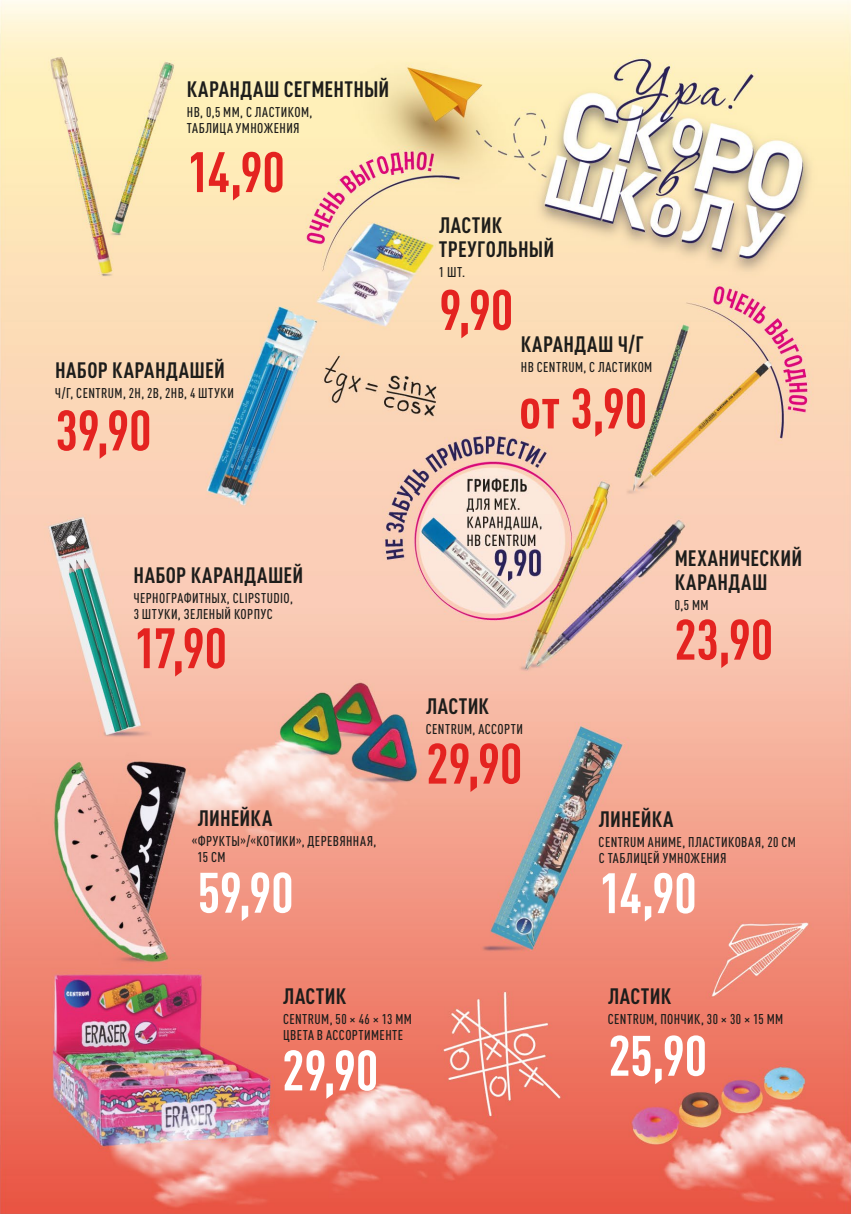
<style>
.page{position:relative;width:851px;height:1214px;background:#fff}
.page>*{position:absolute;margin:0;border:0;box-sizing:border-box;transform-origin:0 0}
.t1{font:700 condensed 56px "DIN Pro";letter-spacing:-.005em;color:#e42320}
.t2{font:700 condensed 56px "DIN Pro";letter-spacing:-.005em;color:#fff}
.t3{font:700 condensed 22px/24.2px "DIN Pro";letter-spacing:.015em;color:#1d1d1b}
.t4{font:500 condensed 14px/16px "DIN Pro";letter-spacing:.03em;color:#1d1d1b}
</style>
<div class="page">
<img style="left:0;top:0;width:850px;height:1213px">
<h2 class="t3" style="left:187px;top:75px;width:204px">КАРАНДАШ СЕГМЕНТНЫЙ</h2>
<p class="t4" style="left:187px;top:103px;width:127px">НВ, 0,5 ММ, С ЛАСТИКОМ,<br>ТАБЛИЦА УМНОЖЕНИЯ</p>
<h1 class="t1" style="left:187px;top:130px;width:99px">14,90</h1>
<h2 class="t3" style="left:55px;top:356px;width:171px">НАБОР КАРАНДАШЕЙ</h2>
<p class="t4" style="left:55px;top:384px;width:180px">Ч/Г, CENTRUM, 2H, 2B, 2HB, 4 ШТУКИ</p>
<h1 class="t1" style="left:55px;top:388px;width:98px">39,90</h1>
<h2 class="t3" style="left:133px;top:561px;width:171px">НАБОР КАРАНДАШЕЙ</h2>
<p class="t4" style="left:133px;top:589px;width:161px">ЧЕРНОГРАФИТНЫХ, CLIPSTUDIO,<br>3 ШТУКИ, ЗЕЛЕНЫЙ КОРПУС</p>
<h1 class="t1" style="left:134px;top:606px;width:95px">17,90</h1>
<h2 class="t3" style="left:198px;top:803px;width:76px">ЛИНЕЙКА</h2>
<p class="t4" style="left:197px;top:831px;width:180px;text-indent:-6px">«ФРУКТЫ»/«КОТИКИ», ДЕРЕВЯННАЯ,<br>15 СМ</p>
<h2 class="t3" style="left:439px;top:211px;width:117px">ЛАСТИК<br>ТРЕУГОЛЬНЫЙ</h2>
<p class="t4" style="left:439px;top:263px;width:28px">1 ШТ.</p>
<h1 class="t1" style="left:439px;top:267px;width:76px">9,90</h1>
<h2 class="t3" style="left:520px;top:330px;width:124px">КАРАНДАШ Ч/Г</h2>
<p class="t4" style="left:521px;top:358px;width:133px">НВ CENTRUM, С ЛАСТИКОМ</p>
<h1 class="t1" style="left:519px;top:366px;width:130px">от 3,90</h1>
<h2 class="t3" style="left:426px;top:691px;width:64px">ЛАСТИК</h2>
<p class="t4" style="left:426px;top:719px;width:99px">CENTRUM, АССОРТИ</p>
<h1 class="t1" style="left:426px;top:721px;width:98px">29,90</h1>
<h2 class="t3" style="left:674px;top:544px;width:129px">МЕХАНИЧЕСКИЙ<br>КАРАНДАШ</h2>
<p class="t4" style="left:674px;top:596px;width:35px">0,5 ММ</p>
<h1 class="t1" style="left:674px;top:597px;width:100px">23,90</h1>
<h2 class="t3" style="left:599px;top:804px;width:76px">ЛИНЕЙКА</h2>
<p class="t4" style="left:598px;top:832px;width:199px">CENTRUM АНИМЕ, ПЛАСТИКОВАЯ, 20 СМ<br>С ТАБЛИЦЕЙ УМНОЖЕНИЯ</p>
<h1 class="t2" style="left:198px;top:850px;width:97px">59,90</h1>
<h1 class="t2" style="left:599px;top:850px;width:99px">14,90</h1>
<h2 class="t3" style="left:283px;top:982px;width:64px">ЛАСТИК</h2>
<p class="t4" style="left:283px;top:1009px;width:130px">CENTRUM, 50 × 46 × 13 ММ<br>ЦВЕТА В АССОРТИМЕНТЕ</p>
<h1 class="t2" style="left:282px;top:1028px;width:98px">29,90</h1>
<h2 class="t3" style="left:608px;top:981px;width:64px">ЛАСТИК</h2>
<p class="t4" style="left:607px;top:1009px;width:177px">CENTRUM, ПОНЧИК, 30 × 30 × 15 ММ</p>
<h1 class="t2" style="left:608px;top:1013px;width:100px">25,90</h1>
</div>
